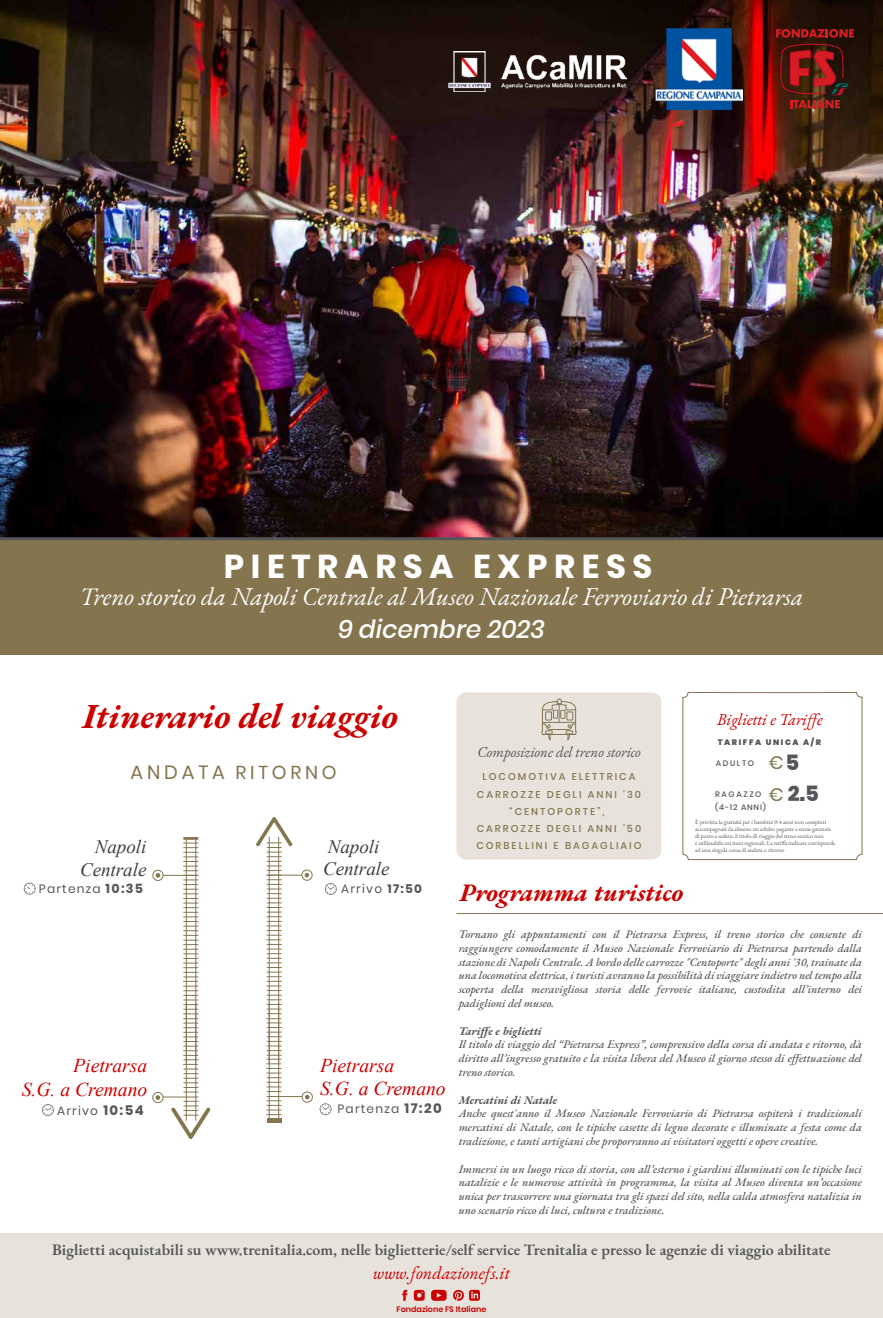
<style>
.page{position:relative;width:883px;height:1318px;background:#fff}
.page>*{position:absolute;margin:0;border:0;box-sizing:border-box;transform-origin:0 0}
.t1{font:italic 700 35px "EB Garamond";color:#cb0000}
.t2{font:700 33px "Poppins";letter-spacing:.2em;color:#fff}
.t3{font:italic 25px "EB Garamond";color:#fff}
.t4{font:italic 700 25px "EB Garamond";color:#cb0000}
.t5{font:italic 500 25px "Poppins";color:#fff}
.t6{font:800 21.1px "Poppins";color:#54565a}
.t7{font:italic 19.6px/23.5px "Times New Roman";color:#cb0000;text-align:right}
.t8{font:italic 19px/22.8px "Times New Roman";color:#3c3d3d;text-align:right}
.t9{font:18.7px "Poppins";letter-spacing:.2em;color:#85754f}
.t10{font:18.1px "Poppins";color:#85754f}
.t11{font:italic 18px "EB Garamond";color:#cb0000}
.t12{font:italic 16.5px "EB Garamond";color:#cb0000}
.t13{font:600 16px "EB Garamond";color:#54565a}
.t14{font:italic 14.8px "EB Garamond";color:#54565a}
.t15{font:12.1px "Poppins";letter-spacing:.1em;color:#54565a}
.t16{font:italic 500 11.5px/13.8px "EB Garamond";color:#54565a;text-align:justify}
.t17{font:italic 700 11.5px "EB Garamond";color:#54565a}
.t18{font:500 9.9px/17.3px "Poppins";letter-spacing:.2em;color:#85754f;text-align:center}
.t19{font:600 8px "Poppins";color:#cb0000}
.t20{font:500 7.9px/13.2px "Poppins";letter-spacing:.2em;color:#54565a}
.t21{font:900 7.9px "Poppins";letter-spacing:.2em;color:#54565a}
.t22{font:6px/7px "EB Garamond";color:#565656}
.s1{font-size:19.2px}
.s2{font-weight:700;font-size:12.8px}
.s3{font-weight:700;font-size:13.5px}
.s4{font-weight:700}
.s5{font-weight:400;font-size:18.1px;color:#85754f}
</style>
<div class="page">
<img style="left:0;top:0;width:883px;height:537px">
<div style="left:0;top:538px;width:883px;height:117px;background:#85754f"></div>
<div style="left:0;top:1233px;width:883px;height:84px;background:#e7e3dc"></div>
<svg style="left:682px;top:692px;width:181px;height:168px"></svg>
<div style="left:456px;top:692px;width:205px;height:167px;background:#e7e3dc;border-radius:10px"></div>
<hr style="left:456px;top:913px;width:427px;height:1px;background:#85754f">
<svg style="left:776px;top:29px;width:78px;height:79px;background:#621a13"></svg>
<hr style="left:0;top:537px;width:883px;height:3px;background:#54565a">
<svg style="left:541px;top:698px;width:36px;height:42px"></svg>
<svg style="left:414px;top:1289px;width:11px;height:11px"></svg>
<svg style="left:431px;top:1289px;width:15px;height:11px"></svg>
<svg style="left:402px;top:1289px;width:5px;height:11px"></svg>
<svg style="left:453px;top:1289px;width:27px;height:11px"></svg>
<img style="left:655px;top:28px;width:87px;height:82px">
<hr style="left:186px;top:836px;width:1px;height:227px;background:#85754f">
<hr style="left:195px;top:836px;width:1px;height:227px;background:#85754f">
<svg style="left:156px;top:873px;width:4px;height:4px"></svg>
<div style="left:152px;top:869px;width:11px;height:11px;border:1px solid #85754f;border-radius:50%"></div>
<hr style="left:163px;top:874px;width:35px;height:1px;background:#85754f">
<svg style="left:24px;top:882px;width:12px;height:12px"></svg>
<hr style="left:186px;top:1002px;width:1px;height:118px;background:#85754f">
<hr style="left:195px;top:1002px;width:1px;height:118px;background:#85754f">
<svg style="left:42px;top:1104px;width:12px;height:11px"></svg>
<hr style="left:163px;top:1096px;width:35px;height:1px;background:#85754f">
<svg style="left:156px;top:1095px;width:4px;height:4px"></svg>
<div style="left:152px;top:1091px;width:11px;height:12px;border:1px solid #85754f;border-radius:50%"></div>
<hr style="left:267px;top:1118px;width:15px;height:4px;background:#85754f">
<svg style="left:305px;top:872px;width:4px;height:5px"></svg>
<div style="left:301px;top:869px;width:11px;height:11px;border:1px solid #85754f;border-radius:50%"></div>
<hr style="left:267px;top:874px;width:35px;height:1px;background:#85754f">
<hr style="left:278px;top:1002px;width:1px;height:116px;background:#85754f">
<hr style="left:269px;top:1002px;width:1px;height:116px;background:#85754f">
<hr style="left:267px;top:1095px;width:35px;height:1px;background:#85754f">
<svg style="left:305px;top:1094px;width:4px;height:5px"></svg>
<div style="left:302px;top:1091px;width:11px;height:11px;border:1px solid #85754f;border-radius:50%"></div>
<svg style="left:325px;top:883px;width:12px;height:11px"></svg>
<svg style="left:320px;top:1103px;width:11px;height:12px"></svg>
<svg style="left:171px;top:1100px;width:39px;height:38px"></svg>
<svg style="left:183px;top:837px;width:15px;height:255px"></svg>
<svg style="left:266px;top:1100px;width:15px;height:15px"></svg>
<svg style="left:256px;top:817px;width:36px;height:274px"></svg>
<img style="left:448px;top:51px;width:178px;height:40px">
<h2 class="t2" style="left:224px;top:547px;width:430px">PIETRARSA EXPRESS</h2>
<h3 class="t3" style="left:80px;top:580px;width:725px">Treno storico da Napoli Centrale al Museo Nazionale Ferroviario di Pietrarsa</h3>
<h3 class="t5" style="left:338px;top:615px;width:208px">9 dicembre 2023</h3>
<h1 class="t1" style="left:83px;top:692px;width:316px">Itinerario del viaggio</h1>
<h3 class="t9" style="left:131px;top:761px;width:208px"><span class="s1">ANDATA</span> RITORNO</h3>
<h3 class="t8" style="left:80px;top:835px;width:68px">Napoli<br>Centrale</h3>
<p class="t15" style="left:39px;top:881px;width:106px">Partenza <span class="s2">10:35</span></p>
<h3 class="t7" style="left:22px;top:1053px;width:127px">Pietrarsa<br>S.G. a Cremano</h3>
<p class="t15" style="left:57px;top:1103px;width:88px">Arrivo <span class="s3">10:54</span></p>
<h3 class="t8" style="left:323px;top:834px;width:68px;text-align:left">Napoli<br>Centrale</h3>
<p class="t15" style="left:341px;top:881px;width:82px">Arrivo <span class="s4">17:50</span></p>
<h3 class="t7" style="left:320px;top:1052px;width:127px;text-align:left">Pietrarsa<br>S.G. a Cremano</h3>
<p class="t15" style="left:337px;top:1101px;width:106px">Partenza <span class="s3">17:20</span></p>
<p class="t14" style="left:477px;top:742px;width:165px">Composizione del treno storico</p>
<p class="t18" style="left:476px;top:768px;width:167px">LOCOMOTIVA ELETTRICA<br>CARROZZE DEGLI ANNI ‘30 “CENTOPORTE”,<br>CARROZZE DEGLI ANNI ’50<br>CORBELLINI E BAGAGLIAIO</p>
<h3 class="t4" style="left:460px;top:875px;width:225px">Programma turistico</h3>
<h3 class="t12" style="left:717px;top:709px;width:108px">Biglietti e Tariffe</h3>
<p class="t21" style="left:717px;top:737px;width:105px">TARIFFA UNICA A/R</p>
<p class="t20" style="left:716px;top:756px;width:40px">ADULTO</p>
<h3 class="t6" style="left:785px;top:750px;width:15px">5</h3>
<p class="t20" style="left:715px;top:787px;width:52px">RAGAZZO (4-12 ANNI)</p>
<h3 class="t6" style="left:769px;top:781px;width:51px"><span class="s5">€</span> 2.5</h3>
<p class="t22" style="left:695px;top:819px;width:142px">È prevista la gratuità per i bambini 0-4 anni non compiuti accompagnati da almeno un adulto pagante e senza garanzia di posto a sedere; il titolo di viaggio del treno storico non<br>è utilizzabile sui treni regionali. La tariffa indicata corrisponde ad una singola corsa di andata o ritorno</p>
<h3 class="t10" style="left:769px;top:752px;width:16px">€</h3>
<p class="t16" style="left:459px;top:927px;width:405px">Tornano gli appuntamenti con il Pietrarsa Express, il treno storico che consente di raggiungere comodamente il Museo Nazionale Ferroviario di Pietrarsa partendo dalla stazione di Napoli Centrale. A bordo delle carrozze "Centoporte" degli anni '30, trainate da una locomotiva elettrica, i turisti avranno la possibilità di viaggiare indietro nel tempo alla scoperta della meravigliosa storia delle ferrovie italiane, custodita all’interno dei padiglioni del museo.</p>
<p class="t17" style="left:459px;top:1022px;width:84px">Tariffe e biglietti</p>
<p class="t16" style="left:459px;top:1037px;width:405px">Il titolo di viaggio del “Pietrarsa Express”, comprensivo della corsa di andata e ritorno, dà diritto all’ingresso gratuito e la visita libera del Museo il giorno stesso di effettuazione del treno storico.</p>
<p class="t17" style="left:459px;top:1091px;width:100px">Mercatini di Natale</p>
<p class="t16" style="left:459px;top:1106px;width:405px">Anche quest'anno il Museo Nazionale Ferroviario di Pietrarsa ospiterà i tradizionali mercatini di Natale, con le tipiche casette di legno decorate e illuminate a festa come da tradizione, e tanti artigiani che proporranno ai visitatori oggetti e opere creative.</p>
<p class="t16" style="left:459px;top:1161px;width:405px">Immersi in un luogo ricco di storia, con all’esterno i giardini illuminati con le tipiche luci natalizie e le numerose attività in programma, la visita al Museo diventa un’occasione unica per trascorrere una giornata tra gli spazi del sito, nella calda atmosfera natalizia in uno scenario ricco di luci, cultura e tradizione.</p>
<h3 class="t13" style="left:52px;top:1238px;width:780px">Biglietti acquistabili su www.trenitalia.com, nelle biglietterie/self service Trenitalia e presso le agenzie di viaggio abilitate</h3>
<h3 class="t11" style="left:373px;top:1261px;width:139px">www.fondazionefs.it</h3>
<p class="t19" style="left:396px;top:1304px;width:91px">Fondazione FS Italiane</p>
</div>
